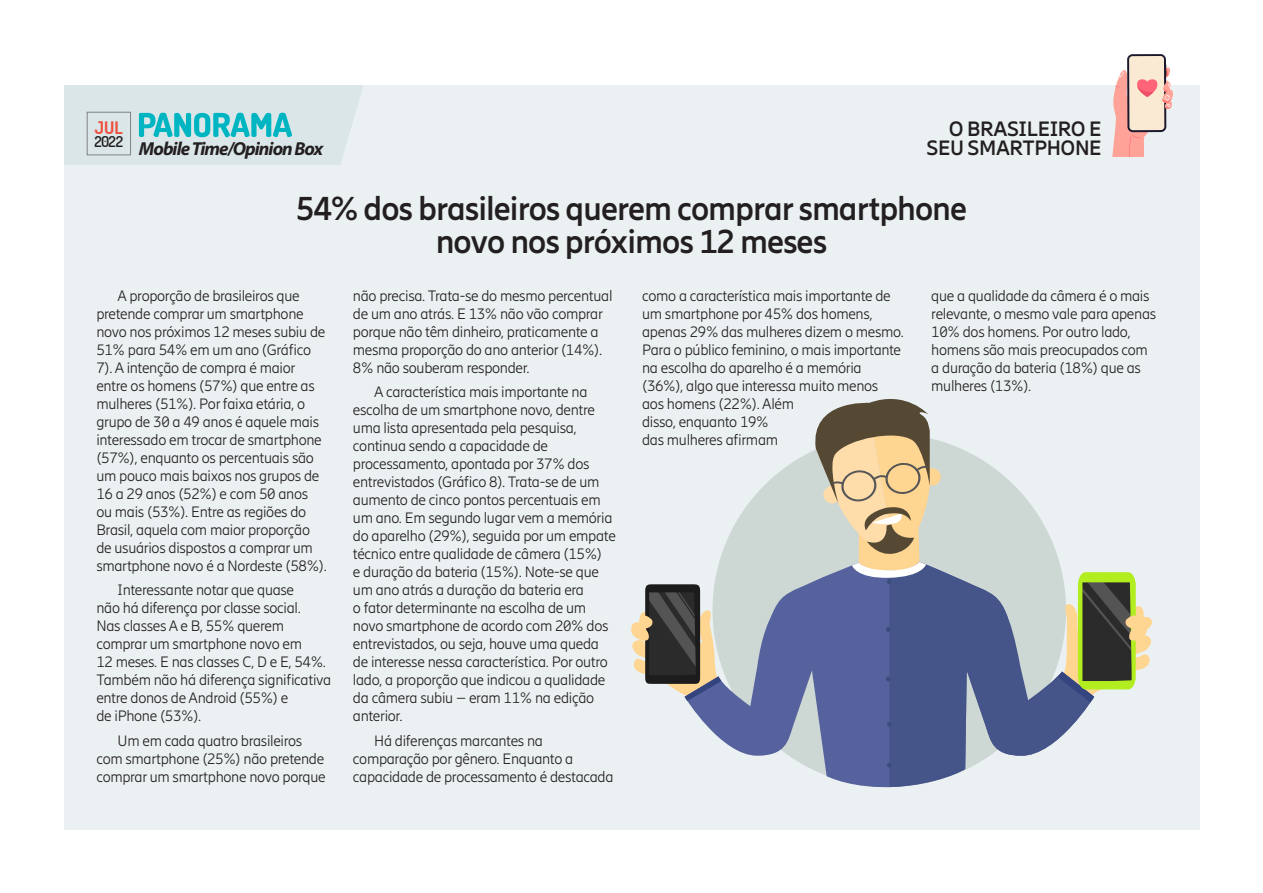
<style>
.page{position:relative;width:1263px;height:893px;background:#fff}
.page>*{position:absolute;margin:0;border:0;box-sizing:border-box;transform-origin:0 0}
.t1{font:700 33px/33px "Ericsson Hilda";letter-spacing:-.03em;color:#231f20;text-align:center}
.t2{font:700 20.7px "Ericsson Hilda";letter-spacing:-.02em;color:#231f20}
.t3{font:italic 700 18.9px "Myriad Pro";letter-spacing:-.05em;color:#231f20}
.t4{font:200 17.4px "Dosis";color:#ef503e}
.t5{font:300 15px/18px "Ericsson Hilda";letter-spacing:-.02em;color:#231f20}
.t6{font:200 15px "Dosis";color:#231f20}
</style>
<div class="page">
<div style="left:64px;top:85px;width:1135px;height:744px;background:#ebf1f2"></div>
<svg style="left:64px;top:85px;width:299px;height:80px;background:#c6e1e4"></svg>
<svg style="left:1112px;top:54px;width:61px;height:102px"></svg>
<div style="left:712px;top:434px;width:354px;height:353px;background:#cdd7d4;border-radius:50%"></div>
<svg style="left:687px;top:563px;width:205px;height:225px;fill:#56629e"></svg>
<svg style="left:889px;top:562px;width:202px;height:225px;fill:#465589"></svg>
<svg style="left:1058px;top:572px;width:95px;height:130px"></svg>
<svg style="left:631px;top:584px;width:90px;height:117px"></svg>
<svg style="left:886px;top:676px;width:4px;height:5px"></svg>
<svg style="left:887px;top:722px;width:4px;height:5px"></svg>
<svg style="left:887px;top:763px;width:4px;height:5px"></svg>
<svg style="left:886px;top:627px;width:4px;height:5px"></svg>
<svg style="left:809px;top:399px;width:132px;height:194px"></svg>
<p class="t4" style="left:95px;top:115px;width:29px">JUL</p>
<p class="t6" style="left:94px;top:131px;width:30px">2022</p>
<p class="t2" style="left:949px;top:116px;width:154px">O BRASILEIRO E</p>
<p class="t3" style="left:139px;top:136px;width:186px">Mobile Time/Opinion Box</p>
<p class="t2" style="left:926px;top:135px;width:177px">SEU SMARTPHONE</p>
<p class="t1" style="left:296px;top:192px;width:673px">54% dos brasileiros querem comprar smartphone novo nos próximos 12 meses</p>
<p class="t5" style="left:642px;top:287px;width:263px">como a característica mais importante de um smartphone por 45% dos homens, apenas 29% das mulheres dizem o mesmo.<br>Para o público feminino, o mais importante na escolha do aparelho é a memória (36%), algo que interessa muito menos aos homens (22%). Além<br>disso, enquanto 19%<br>das mulheres afirmam</p>
<p class="t5" style="left:96px;top:287px;width:232px;text-indent:21px">A proporção de brasileiros que pretende comprar um smartphone novo nos próximos 12 meses subiu de 51% para 54% em um ano (Gráfico 7). A intenção de compra é maior entre os homens (57%) que entre as mulheres (51%). Por faixa etária, o grupo de 30 a 49 anos é aquele mais interessado em trocar de smartphone (57%), enquanto os percentuais são um pouco mais baixos nos grupos de 16 a 29 anos (52%) e com 50 anos ou mais (53%). Entre as regiões do Brasil, aquela com maior proporção de usuários dispostos a comprar um smartphone novo é a Nordeste (58%).</p>
<p class="t5" style="left:96px;top:581px;width:236px;text-indent:21px">Interessante notar que quase<br>não há diferença por classe social.<br>Nas classes A e B, 55% querem comprar um smartphone novo em<br>12 meses. E nas classes C, D e E, 54%.<br>Também não há diferença significativa entre donos de Android (55%) e<br>de iPhone (53%).</p>
<p class="t5" style="left:96px;top:731px;width:231px;text-align:center">Um em cada quatro brasileiros<br>com smartphone (25%) não pretende comprar um smartphone novo porque</p>
<p class="t5" style="left:353px;top:287px;width:261px">não precisa. Trata-se do mesmo percentual de um ano atrás. E 13% não vão comprar porque não têm dinheiro, praticamente a mesma proporção do ano anterior (14%).<br>8% não souberam responder.</p>
<p class="t5" style="left:353px;top:383px;width:264px;text-indent:21px">A característica mais importante na escolha de um smartphone novo, dentre uma lista apresentada pela pesquisa, continua sendo a capacidade de processamento, apontada por 37% dos entrevistados (Gráfico 8). Trata-se de um aumento de cinco pontos percentuais em um ano. Em segundo lugar vem a memória do aparelho (29%), seguida por um empate técnico entre qualidade de câmera (15%)<br>e duração da bateria (15%). Note-se que um ano atrás a duração da bateria era<br>o fator determinante na escolha de um novo smartphone de acordo com 20% dos entrevistados, ou seja, houve uma queda de interesse nessa característica. Por outro lado, a proporção que indicou a qualidade da câmera subiu – eram 11% na edição anterior.</p>
<p class="t5" style="left:353px;top:731px;width:262px;text-indent:21px">Há diferenças marcantes na comparação por gênero. Enquanto a capacidade de processamento é destacada</p>
<p class="t5" style="left:931px;top:287px;width:226px">que a qualidade da câmera é o mais relevante, o mesmo vale para apenas<br>10% dos homens. Por outro lado, homens são mais preocupados com a duração da bateria (18%) que as mulheres (13%).</p>
</div>
